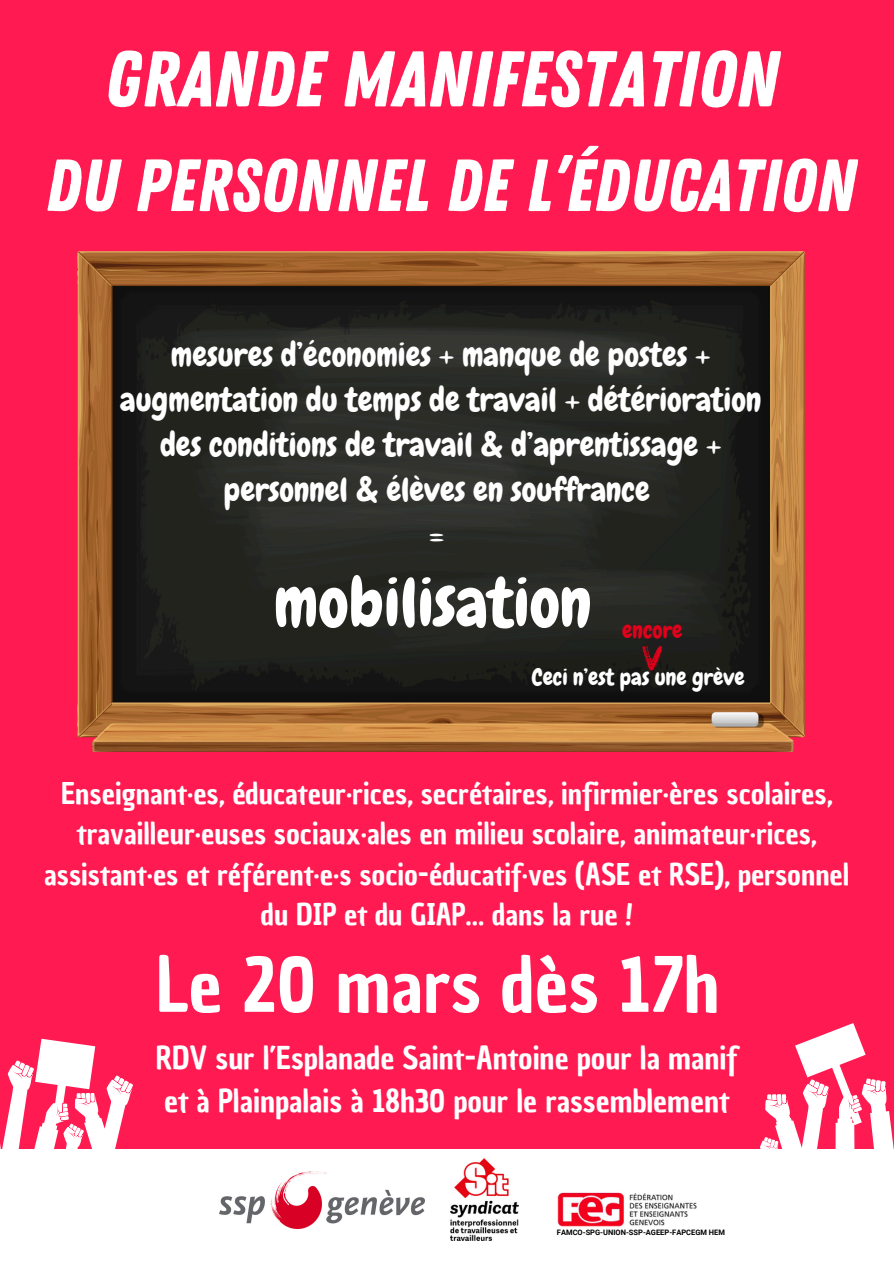
<style>
.page{position:relative;width:894px;height:1264px;background:#fff}
.page>*{position:absolute;margin:0;border:0;box-sizing:border-box;transform-origin:0 0}
.t1{font:78.75px "Zing Rust Base";color:#fff}
.t2{font:74.25px "Chau Philomene One";color:#fff}
.t3{font:73.65px "Zing Rust Base";color:#fff}
.t4{font:67.8px "Chewy";color:#fff}
.t5{font:32.85px/45px "Chewy";color:#fff;text-align:center}
.t6{font:30.75px/42.8px "Chau Philomene One";color:#fff}
.t7{font:29.25px/40.5px "Chau Philomene One";color:#fff;text-align:center}
.t8{font:22.8px "Chewy";color:#fff}
.t9{font:22.8px "Chewy";color:#e2001a}
.t10{font:700 7.5px "Roboto";color:#000}
</style>
<div class="page">
<div style="left:0;top:0;width:893px;height:1263px;background:#ff1a51"></div>
<img style="left:77px;top:252px;width:727px;height:499px">
<div style="left:0;top:1149px;width:893px;height:114px;background:#fff"></div>
<img style="left:450px;top:1158px;width:68px;height:82px">
<img style="left:219px;top:1171px;width:205px;height:57px">
<svg style="left:641px;top:645px;width:22px;height:26px"></svg>
<img style="left:557px;top:1192px;width:140px;height:35px">
<svg style="left:0;top:1038px;width:133px;height:111px"></svg>
<svg style="left:760px;top:1023px;width:133px;height:126px"></svg>
<p class="t1" style="left:105px;top:33px;width:674px">GRANDE MANIFESTATION</p>
<p class="t3" style="left:45px;top:143px;width:811px">DU PERSONNEL DE L’ÉDUCATION</p>
<h1 class="t5" style="left:120px;top:332px;width:642px">mesures d’économies + manque de postes + augmentation du temps de travail + détérioration des conditions de travail &amp; d’aprentissage + personnel &amp; élèves en souffrance<br>=</h1>
<h1 class="t4" style="left:274px;top:559px;width:319px">mobilisation</h1>
<h4 class="t9" style="left:622px;top:616px;width:62px">encore</h4>
<h2 class="t8" style="left:532px;top:662px;width:214px">Ceci n’est pas une grève</h2>
<p class="t7" style="left:44px;top:773px;width:806px">Enseignant·es, éducateur·rices, secrétaires, infirmier·ères scolaires, travailleur·euses sociaux·ales en milieu scolaire, animateur·rices, assistant·es et référent·e·s socio-éducatif·ves (ASE et RSE), personnel du DIP et du GIAP... dans la rue !</p>
<p class="t2" style="left:156px;top:935px;width:563px">Le 20 mars dès 17h</p>
<p class="t6" style="left:156px;top:1037px;width:583px">RDV sur l’Esplanade Saint-Antoine pour la manif et à Plainpalais à 18h30 pour le rassemblement</p>
<h4 class="t10" style="left:557px;top:1228px;width:169px">FAMCO-SPG-UNION-SSP-AGEEP-FAPCEGM HEM</h4>
</div>
